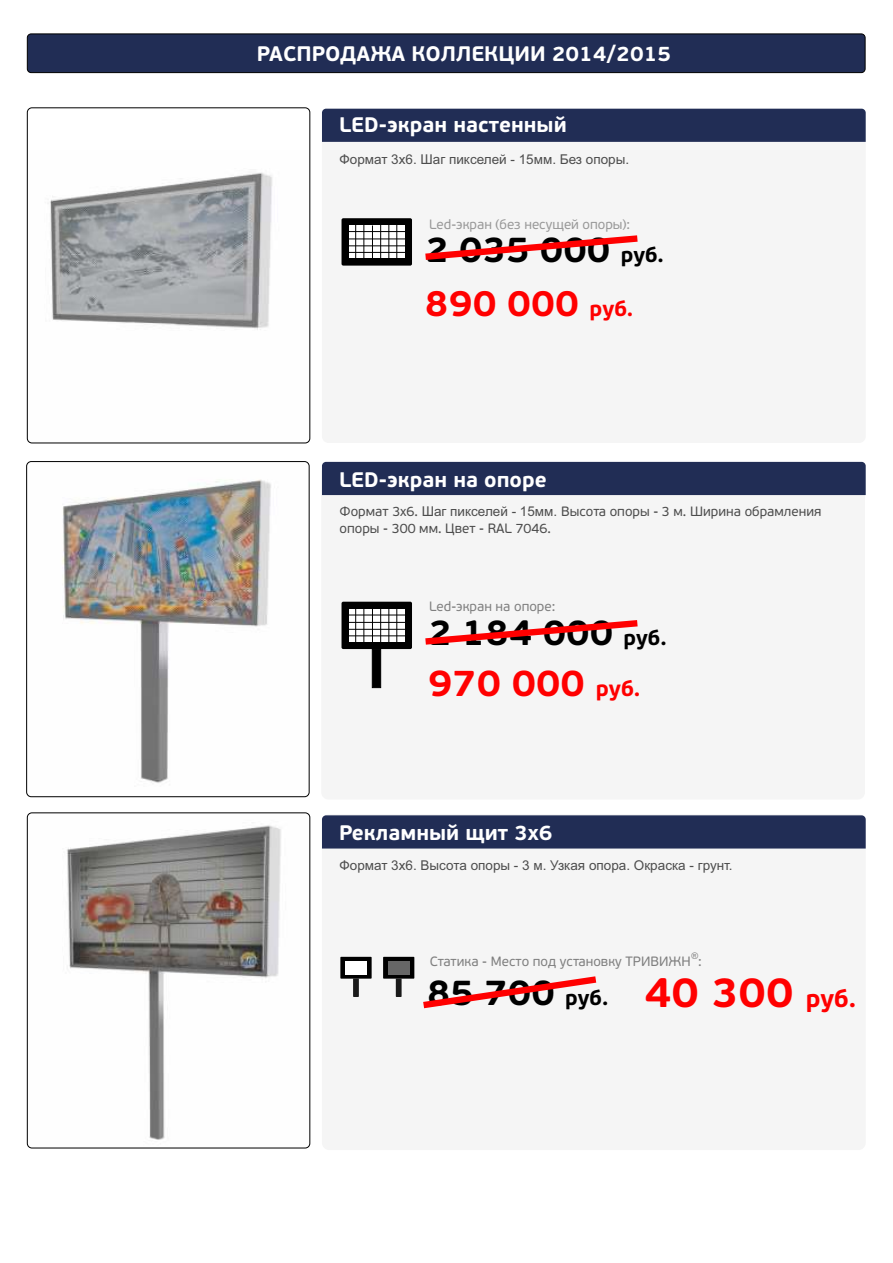
<style>
.page{position:relative;width:893px;height:1263px;background:#fff}
.page>*{position:absolute;margin:0;border:0;box-sizing:border-box;transform-origin:0 0}
.t1{font:700 37.35px "PF Beau Sans Pro";color:#f00}
.t2{font:700 36.6px "PF Beau Sans Pro";color:#f00}
.t3{font:700 36px "PF Beau Sans Pro";color:#000}
.t4{font:700 21px "PF Beau Sans Pro";color:#fff}
.t5{font:13.5px "Arial";color:#4d4d4d}
.t6{font:13.5px/17.1px "PF Beau Sans Pro";color:#4d4d4d}
.t7{font:13.5px "PF Beau Sans Pro";color:#808080}
.t8{font:13.5px "PF Beau Sans Pro";color:#999}
.t9{font:9.15px "Arial";color:#808080}
.s1{font-size:21px}
.s2{font-size:21.45px}
.s3{font-family:"Arial"}
.s4{font-size:21.75px}
.s5{font-size:42.15px;color:#f00}
.s6{font-size:24.6px;color:#f00}
</style>
<div class="page">
<div style="left:322px;top:814px;width:544px;height:336px;background:#f5f5f5;border-radius:7px"></div>
<div style="left:321px;top:465px;width:544px;height:334px;background:#f5f5f5;border-radius:7px"></div>
<div style="left:322px;top:462px;width:544px;height:33px;background:#212d55"></div>
<div style="left:322px;top:136px;width:544px;height:307px;background:#f5f5f5;border-radius:7px"></div>
<div style="left:322px;top:109px;width:544px;height:33px;background:#212d55"></div>
<div style="left:340px;top:957px;width:32px;height:22px;background:#000"></div>
<div style="left:345px;top:961px;width:22px;height:13px;background:#fff"></div>
<svg style="left:353px;top:978px;width:6px;height:19px"></svg>
<div style="left:383px;top:957px;width:31px;height:22px;background:#000"></div>
<div style="left:388px;top:961px;width:22px;height:13px;background:#666"></div>
<svg style="left:396px;top:978px;width:6px;height:19px"></svg>
<svg style="left:423px;top:976px;width:174px;height:33px"></svg>
<svg style="left:425px;top:620px;width:213px;height:25px"></svg>
<svg style="left:425px;top:235px;width:213px;height:25px"></svg>
<div style="left:342px;top:218px;width:70px;height:48px;background:#000;border-radius:2px"></div>
<svg style="left:349px;top:225px;width:55px;height:33px"></svg>
<hr style="left:355px;top:224px;width:1px;height:39px;background:#000">
<hr style="left:363px;top:225px;width:1px;height:38px;background:#000">
<hr style="left:372px;top:225px;width:1px;height:34px;background:#000">
<hr style="left:380px;top:224px;width:1px;height:39px;background:#000">
<hr style="left:388px;top:225px;width:1px;height:38px;background:#000">
<hr style="left:396px;top:225px;width:1px;height:38px;background:#000">
<hr style="left:348px;top:231px;width:58px;height:1px;background:#000">
<hr style="left:348px;top:238px;width:58px;height:1px;background:#000">
<hr style="left:348px;top:245px;width:58px;height:1px;background:#000">
<hr style="left:348px;top:252px;width:58px;height:1px;background:#000">
<img style="left:27px;top:813px;width:283px;height:335px;border-radius:5px">
<div style="left:27px;top:812px;width:283px;height:336px;border:1px solid #000;border-radius:5px"></div>
<img style="left:27px;top:462px;width:282px;height:335px;border-radius:5px">
<div style="left:26px;top:461px;width:284px;height:336px;border:1px solid #000;border-radius:5px"></div>
<img style="left:27px;top:172px;width:283px;height:271px">
<div style="left:27px;top:107px;width:283px;height:336px;border:1px solid #000;border-radius:5px"></div>
<div style="left:322px;top:815px;width:544px;height:33px;background:#212d55"></div>
<div style="left:342px;top:602px;width:70px;height:47px;background:#000;border-radius:2px"></div>
<svg style="left:349px;top:609px;width:55px;height:33px"></svg>
<hr style="left:355px;top:608px;width:1px;height:38px;background:#000">
<hr style="left:363px;top:608px;width:1px;height:38px;background:#000">
<hr style="left:372px;top:609px;width:1px;height:34px;background:#000">
<hr style="left:380px;top:608px;width:1px;height:38px;background:#000">
<hr style="left:388px;top:608px;width:1px;height:38px;background:#000">
<hr style="left:396px;top:608px;width:1px;height:38px;background:#000">
<hr style="left:348px;top:615px;width:58px;height:1px;background:#000">
<hr style="left:348px;top:622px;width:58px;height:1px;background:#000">
<hr style="left:348px;top:629px;width:58px;height:1px;background:#000">
<hr style="left:348px;top:635px;width:58px;height:1px;background:#000">
<svg style="left:371px;top:649px;width:10px;height:39px"></svg>
<div style="left:27px;top:33px;width:838px;height:40px;background:#212d55;border:1px solid #000;border-radius:4px"></div>
<h3 class="t4" style="left:257px;top:46px;width:416px">РАСПРОДАЖА КОЛЛЕКЦИИ 2014/2015</h3>
<h3 class="t4" style="left:339px;top:116px;width:229px">LED-экран настенный</h3>
<p class="t5" style="left:340px;top:154px;width:291px">Формат 3х6. Шаг пикселей - 15мм. Без опоры.</p>
<p class="t8" style="left:429px;top:219px;width:203px">Led-экран (без несущей опоры):</p>
<h3 class="t3" style="left:425px;top:235px;width:240px">2 035 000 <span class="s1">руб.</span></h3>
<h2 class="t2" style="left:425px;top:289px;width:210px">890 000 <span class="s2">руб.</span></h2>
<h3 class="t4" style="left:339px;top:471px;width:209px">LED-экран на опоре</h3>
<p class="t6" style="left:340px;top:504px;width:483px">Формат 3х6. <span class="s3">Шаг пикселей - 15мм.</span> Высота опоры - 3 м. Ширина обрамления опоры - 300 мм. Цвет - RAL 7046.</p>
<p class="t7" style="left:429px;top:601px;width:128px">Led-экран на опоре:</p>
<h3 class="t3" style="left:428px;top:617px;width:240px">2 184 000 <span class="s1">руб.</span></h3>
<h1 class="t1" style="left:428px;top:668px;width:214px">970 000 <span class="s4">руб.</span></h1>
<h3 class="t4" style="left:339px;top:824px;width:215px">Рекламный щит 3х6</h3>
<p class="t5" style="left:340px;top:860px;width:395px">Формат 3х6. Высота опоры - 3 м. Узкая опора. Окраска - грунт.</p>
<p class="t9" style="left:691px;top:952px;width:8px">®</p>
<p class="t7" style="left:430px;top:956px;width:273px">Статика - Место под установку ТРИВИЖН :</p>
<h3 class="t3" style="left:427px;top:978px;width:431px">85 700 <span class="s1">руб.</span> <span class="s5">40 300</span> <span class="s6">руб.</span></h3>
</div>
